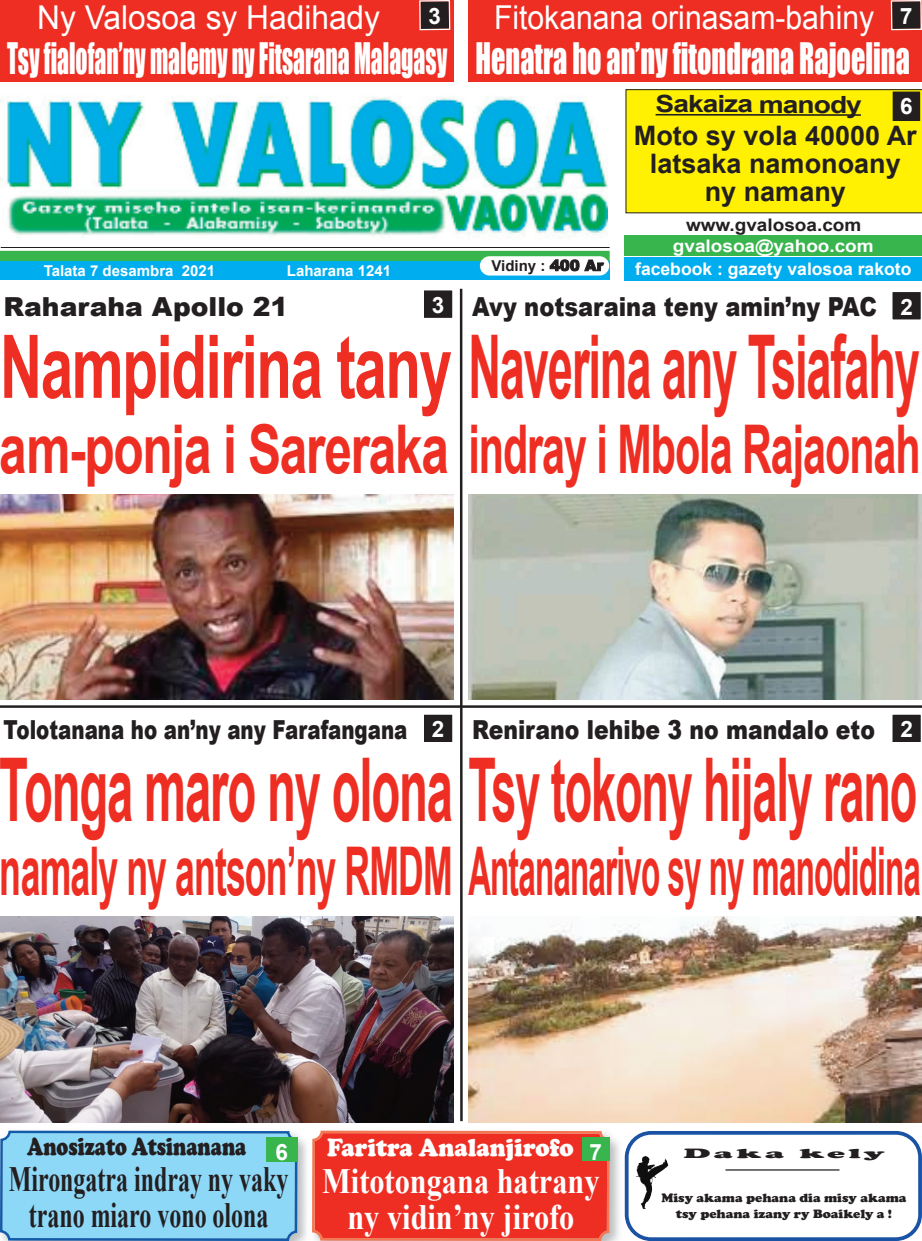
<style>
.page{position:relative;width:922px;height:1241px;background:#fff}
.page>*{position:absolute;margin:0;border:0;box-sizing:border-box;transform-origin:0 0}
.t1{font:700 88px "Arial";letter-spacing:-.025em;color:#ee2e23;scale:.54 1}
.t2{font:700 88px "Arial";letter-spacing:-.025em;color:#ee2e23;scale:.66 1}
.t3{font:700 67.25px "Arial";letter-spacing:-.025em;color:#ee2e23;scale:.53 1}
.t4{font:700 67.25px "Arial";letter-spacing:-.025em;color:#ee2e23;scale:.74 1}
.t5{font:39.88px "Impact";color:#fff;scale:.59 1}
.t6{font:39.88px "Impact";color:#fff;scale:.71 1}
.t7{font:700 35.5px/35.5px "Times New Roman";color:#231f20;text-align:center;scale:.67 1}
.t8{font:700 35.5px/35.5px "Times New Roman";color:#fff;text-align:center;scale:.85 1}
.t9{font:32.88px "Arial";color:#fff;scale:.92 1}
.t10{font:32.88px "Arial";color:#fff;scale:.96 1}
.t11{font:700 26.75px/28.4px "Arial";color:#231f20;text-align:center}
.t12{font:900 26.25px "Arial";color:#231f20;scale:.75 1}
.t13{font:900 26.25px "Arial";color:#231f20;scale:.86 1}
.t14{font:900 26.25px "Arial";color:#231f20;scale:.84 1}
.t15{font:900 26.25px "Arial";color:#231f20}
.t16{font:900 25.5px "Cooper";color:#fff;scale:.93 1}
.t17{font:900 25.5px "Cooper";color:#231f20;scale:.77 1}
.t18{font:700 23.75px "Arial";letter-spacing:-.035em;color:#231f20;scale:1.19 1}
.t19{font:700 22.5px "Arial";color:#fff}
.t20{font:700 17.25px "Arial";color:#fff}
.t21{font:700 17.25px "Arial";color:#fff;scale:1.1 1}
.t22{font:700 17.25px "Arial";color:#231f20;scale:1.1 1}
.t23{font:700 15px "Arial";color:#fff}
.t24{font:700 15px "Arial";color:#231f20}
.t25{font:900 13.62px "Cooper";letter-spacing:.1em;color:#231f20;scale:2.49 1}
.t26{font:900 12.5px/16.2px "Cooper";color:#231f20;text-align:center;scale:1.08 1}
.s1{font-weight:900}
</style>
<div class="page">
<div style="left:625px;top:89px;width:296px;height:124px;background:#fff101"></div>
<hr style="left:655px;top:114px;width:205px;height:2px;background:#231f20">
<div style="left:892px;top:92px;width:27px;height:29px;background:#231f20"></div>
<div style="left:0;top:251px;width:609px;height:18px;background:#38b54d"></div>
<img style="left:0;top:96px;width:607px;height:142px">
<div style="left:0;top:262px;width:609px;height:18px;background:#00aeef"></div>
<hr style="left:1px;top:247px;width:608px;height:1px;background:#231f20">
<div style="left:624px;top:235px;width:297px;height:21px;background:#38b54d"></div>
<div style="left:624px;top:258px;width:297px;height:23px;background:#00aeef"></div>
<div style="left:480px;top:256px;width:129px;height:19px;background:#fff;border-radius:10px"></div>
<div style="left:468px;top:0;width:453px;height:82px;background:#ee2e23"></div>
<div style="left:891px;top:1px;width:29px;height:28px;background:#231f20"></div>
<div style="left:890px;top:0;width:31px;height:30px;border:1px solid #fff"></div>
<div style="left:0;top:0;width:453px;height:82px;background:#ee2e23"></div>
<div style="left:420px;top:1px;width:29px;height:28px;background:#231f20"></div>
<div style="left:419px;top:0;width:31px;height:30px;border:1px solid #fff"></div>
<svg style="left:625px;top:1131px;width:296px;height:109px"></svg>
<img style="left:635px;top:1154px;width:33px;height:55px">
<img style="left:297px;top:1135px;width:323px;height:105px">
<img style="left:624px;top:1154px;width:1px;height:63px">
<svg style="left:313px;top:1130px;width:296px;height:110px;background:#ee3528"></svg>
<div style="left:581px;top:1136px;width:28px;height:24px;background:#38b54d"></div>
<img style="left:306px;top:1135px;width:7px;height:105px">
<img style="left:312px;top:1138px;width:1px;height:94px">
<svg style="left:0;top:1130px;width:297px;height:110px;background:#88d1f2"></svg>
<div style="left:266px;top:1136px;width:31px;height:25px;background:#38b54d"></div>
<hr style="left:725px;top:1169px;width:114px;height:1px;background:#231f20">
<hr style="left:460px;top:289px;width:2px;height:831px;background:#231f20">
<div style="left:424px;top:290px;width:28px;height:28px;background:#231f20"></div>
<div style="left:422px;top:289px;width:31px;height:30px;border:1px solid #fff"></div>
<img style="left:0;top:494px;width:453px;height:205px">
<div style="left:892px;top:292px;width:28px;height:27px;background:#231f20"></div>
<div style="left:891px;top:291px;width:30px;height:30px;border:1px solid #fff"></div>
<img style="left:468px;top:494px;width:453px;height:205px">
<div style="left:892px;top:714px;width:28px;height:28px;background:#231f20"></div>
<div style="left:891px;top:713px;width:30px;height:30px;border:1px solid #fff"></div>
<img style="left:468px;top:916px;width:453px;height:206px">
<div style="left:424px;top:714px;width:28px;height:28px;background:#231f20"></div>
<div style="left:422px;top:713px;width:31px;height:30px;border:1px solid #fff"></div>
<img style="left:0;top:916px;width:453px;height:206px">
<hr style="left:0;top:705px;width:921px;height:2px;background:#231f20">
<h3 class="t10" style="left:37px;top:-1px;width:359px">Ny Valosoa sy Hadihady</h3>
<h3 class="t9" style="left:494px;top:-1px;width:414px">Fitokanana orinasam-bahiny</h3>
<h3 class="t5" style="left:7px;top:34px;width:747px">Tsy fialofan’ny malemy ny Fitsarana Malagasy</h3>
<h3 class="t6" style="left:475px;top:34px;width:613px">Henatra ho an’ny fitondrana Rajoelina</h3>
<h3 class="t18" style="left:655px;top:91px;width:175px">Sakaiza manody</h3>
<h3 class="t11" style="left:633px;top:121px;width:284px">Moto sy vola 40000 Ar latsaka namonoany ny namany</h3>
<h3 class="t19" style="left:899px;top:94px;width:14px">6</h3>
<h3 class="t22" style="left:685px;top:215px;width:161px">www.gvalosoa.com</h3>
<h3 class="t21" style="left:672px;top:237px;width:184px">gvalosoa@yahoo.com</h3>
<p class="t23" style="left:44px;top:263px;width:173px">Talata 7 desambra 2021</p>
<p class="t23" style="left:287px;top:263px;width:106px">Laharana 1241</p>
<p class="t24" style="left:491px;top:257px;width:113px">Vidiny : <span class="s1">400 Ar</span></p>
<h3 class="t20" style="left:635px;top:259px;width:278px">facebook : gazety valosoa rakoto</h3>
<h3 class="t19" style="left:432px;top:293px;width:14px">3</h3>
<h3 class="t15" style="left:4px;top:287px;width:286px">Raharaha Apollo 21</h3>
<h1 class="t2" style="left:0;top:318px;width:1394px">Nampidirina tany Naverina any Tsiafahy</h1>
<h3 class="t13" style="left:472px;top:287px;width:472px">Avy notsaraina teny amin’ny PAC</h3>
<h3 class="t19" style="left:900px;top:294px;width:14px">2</h3>
<h2 class="t4" style="left:0;top:411px;width:1245px">am-ponja i Sareraka indray i Mbola Rajaonah</h2>
<h3 class="t14" style="left:472px;top:710px;width:481px">Renirano lehibe 3 no mandalo eto</h3>
<h1 class="t1" style="left:0;top:740px;width:1699px">Tonga maro ny olona Tsy tokony hijaly rano</h1>
<h3 class="t12" style="left:4px;top:710px;width:540px">Tolotanana ho an’ny any Farafangana</h3>
<h3 class="t19" style="left:432px;top:717px;width:14px">2</h3>
<h3 class="t19" style="left:900px;top:717px;width:14px">2</h3>
<h2 class="t3" style="left:0;top:834px;width:1738px">namaly ny antson’ny RMDM Antananarivo sy ny manodidina</h2>
<h3 class="t17" style="left:27px;top:1130px;width:340px">Anosizato Atsinanana <sub>6</sub></h3>
<h3 class="t7" style="left:9px;top:1161px;width:418px">Mirongatra indray ny vaky trano miaro vono olona</h3>
<h3 class="t16" style="left:327px;top:1132px;width:297px">Faritra Analanjirofo <sub>7</sub></h3>
<h3 class="t8" style="left:322px;top:1163px;width:327px">Mitotongana hatrany ny vidin’ny jirofo</h3>
<p class="t25" style="left:683px;top:1145px;width:82px">Daka kely</p>
<p class="t26" style="left:661px;top:1189px;width:228px">Misy akama pehana dia misy akama tsy pehana izany ry Boaikely a !</p>
</div>
